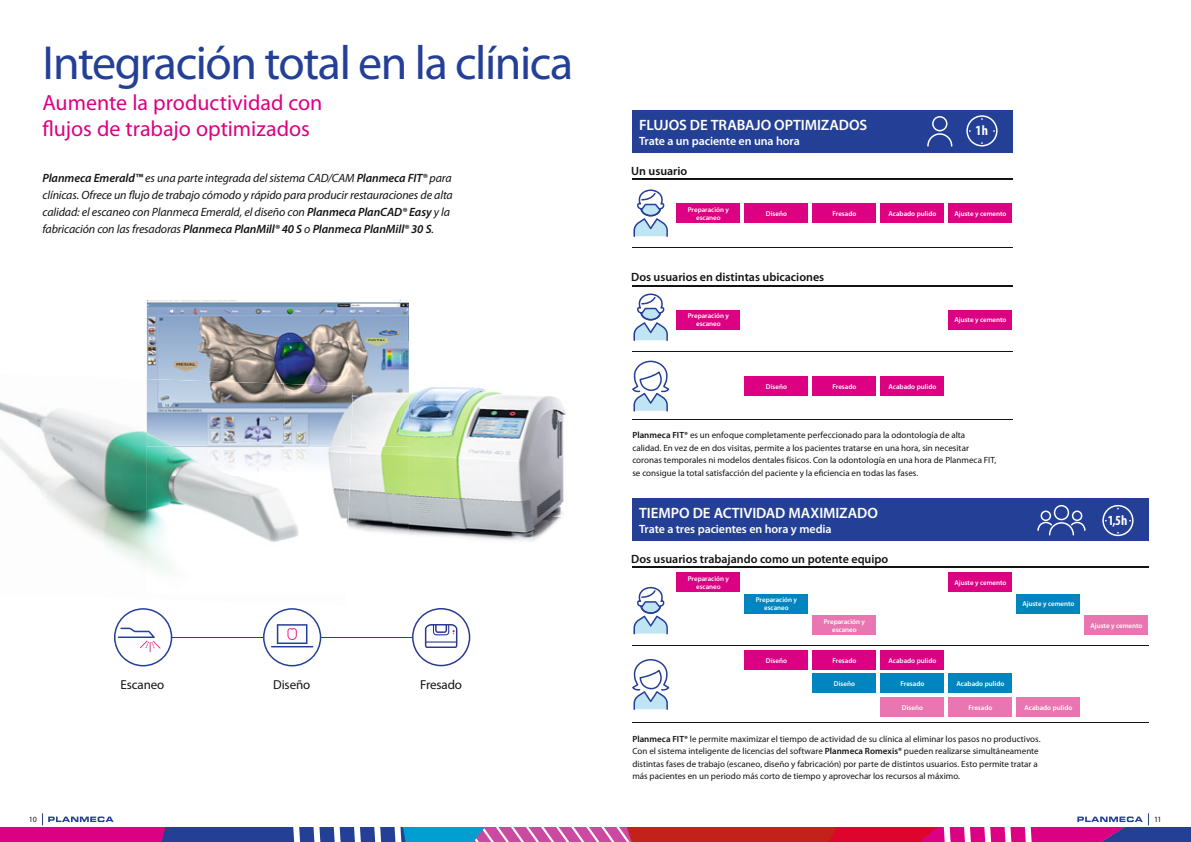
<style>
.page{position:relative;width:1191px;height:842px;background:#fff}
.page>*{position:absolute;margin:0;border:0;box-sizing:border-box;transform-origin:0 0}
.t1{font:48px "Myriad Pro";letter-spacing:-.03em;color:#243f96}
.t2{font:22px/26px "Myriad Pro";color:#dc0082}
.t3{font:600 15px "Myriad Pro";letter-spacing:-.005em;color:#fff}
.t4{font:700 condensed 14px "Myriad Pro";color:#fff}
.t5{font:13px "Myriad Pro";letter-spacing:-.005em;color:#141313}
.t6{font:italic 12px/17px "Myriad Pro";letter-spacing:-.01em;color:#141313}
.t7{font:600 12px "Myriad Pro";color:#141313}
.t8{font:600 12px "Myriad Pro";letter-spacing:-.01em;color:#fff}
.t9{font:9px/12.5px "Myriad Pro";color:#141313}
.t10{font:8px "Myriad Pro";color:#141313}
.t11{font:600 7px/8px "Myriad Pro";color:#fff;text-align:center}
.s1{font-weight:600}
</style>
<div class="page">
<img style="left:147px;top:299px;width:262px;height:75px">
<img style="left:351px;top:387px;width:215px;height:154px">
<img style="left:284px;top:341px;width:125px;height:105px">
<img style="left:0;top:374px;width:346px;height:190px">
<img style="left:147px;top:446px;width:133px;height:125px">
<img style="left:280px;top:446px;width:4px;height:118px">
<img style="left:147px;top:379px;width:137px;height:67px">
<img style="left:284px;top:446px;width:67px;height:118px">
<img style="left:284px;top:384px;width:69px;height:62px">
<svg style="left:263px;top:608px;width:58px;height:58px"></svg>
<hr style="left:271px;top:646px;width:42px;height:1px;background:#243f96">
<svg style="left:114px;top:608px;width:58px;height:58px"></svg>
<svg style="left:412px;top:608px;width:58px;height:58px"></svg>
<hr style="left:172px;top:637px;width:91px;height:1px;background:#243f96">
<hr style="left:321px;top:637px;width:91px;height:1px;background:#243f96">
<svg style="left:0;top:813px;width:1191px;height:29px"></svg>
<div style="left:676px;top:203px;width:64px;height:20px;background:#dc0082"></div>
<div style="left:744px;top:203px;width:64px;height:20px;background:#dc0082"></div>
<div style="left:812px;top:203px;width:64px;height:20px;background:#dc0082"></div>
<div style="left:880px;top:203px;width:64px;height:20px;background:#dc0082"></div>
<div style="left:948px;top:203px;width:64px;height:20px;background:#dc0082"></div>
<div style="left:676px;top:572px;width:64px;height:20px;background:#dc0082"></div>
<div style="left:676px;top:310px;width:64px;height:20px;background:#dc0082"></div>
<div style="left:948px;top:572px;width:64px;height:20px;background:#dc0082"></div>
<div style="left:948px;top:310px;width:64px;height:20px;background:#dc0082"></div>
<div style="left:744px;top:594px;width:64px;height:20px;background:#0085be"></div>
<div style="left:1016px;top:594px;width:64px;height:20px;background:#0085be"></div>
<div style="left:812px;top:615px;width:64px;height:20px;background:#e976b0"></div>
<div style="left:744px;top:650px;width:64px;height:20px;background:#dc0082"></div>
<div style="left:812px;top:650px;width:64px;height:20px;background:#dc0082"></div>
<div style="left:880px;top:650px;width:64px;height:20px;background:#dc0082"></div>
<div style="left:812px;top:673px;width:64px;height:20px;background:#0085be"></div>
<div style="left:880px;top:673px;width:64px;height:20px;background:#0085be"></div>
<div style="left:948px;top:673px;width:64px;height:20px;background:#0085be"></div>
<div style="left:880px;top:697px;width:64px;height:20px;background:#e976b0"></div>
<div style="left:948px;top:697px;width:64px;height:20px;background:#e976b0"></div>
<div style="left:1016px;top:697px;width:64px;height:20px;background:#e976b0"></div>
<div style="left:744px;top:376px;width:64px;height:20px;background:#dc0082"></div>
<div style="left:812px;top:376px;width:64px;height:20px;background:#dc0082"></div>
<div style="left:880px;top:376px;width:64px;height:20px;background:#dc0082"></div>
<div style="left:1084px;top:615px;width:64px;height:20px;background:#e976b0"></div>
<hr style="left:632px;top:645px;width:516px;height:1px;background:#141313">
<hr style="left:632px;top:351px;width:380px;height:1px;background:#141313">
<hr style="left:632px;top:247px;width:380px;height:1px;background:#141313">
<hr style="left:632px;top:566px;width:516px;height:2px;background:#141313">
<hr style="left:632px;top:285px;width:380px;height:1px;background:#141313">
<hr style="left:632px;top:178px;width:380px;height:2px;background:#141313">
<hr style="left:632px;top:723px;width:516px;height:1px;background:#141313">
<hr style="left:632px;top:420px;width:380px;height:1px;background:#141313">
<div style="left:632px;top:110px;width:380px;height:43px;background:#243f96"></div>
<div style="left:632px;top:498px;width:516px;height:43px;background:#243f96"></div>
<svg style="left:632px;top:361px;width:37px;height:51px"></svg>
<svg style="left:632px;top:659px;width:37px;height:51px"></svg>
<svg style="left:633px;top:293px;width:35px;height:48px"></svg>
<svg style="left:633px;top:587px;width:35px;height:47px"></svg>
<svg style="left:633px;top:189px;width:35px;height:48px"></svg>
<svg style="left:1037px;top:505px;width:48px;height:30px"></svg>
<svg style="left:927px;top:116px;width:25px;height:31px"></svg>
<svg style="left:966px;top:115px;width:31px;height:31px"></svg>
<svg style="left:1102px;top:505px;width:31px;height:31px"></svg>
<h1 class="t1" style="left:43px;top:44px;width:532px">Integración total en la clínica</h1>
<h2 class="t2" style="left:43px;top:92px;width:281px">Aumente la productividad con flujos de trabajo optimizados</h2>
<p class="t6" style="left:43px;top:170px;width:412px"><span class="s1">Planmeca Emerald™</span> es una parte integrada del sistema CAD/CAM <span class="s1">Planmeca FIT®</span> para clínicas. Ofrece un flujo de trabajo cómodo y rápido para producir restauraciones de alta calidad: el escaneo con Planmeca Emerald, el diseño con <span class="s1">Planmeca PlanCAD® Easy</span> y la fabricación con las fresadoras <span class="s1">Planmeca PlanMill® 40 S</span> o <span class="s1">Planmeca PlanMill® 30 S</span>.</p>
<h3 class="t5" style="left:120px;top:679px;width:45px">Escaneo</h3>
<h3 class="t5" style="left:273px;top:679px;width:39px">Diseño</h3>
<h3 class="t5" style="left:420px;top:679px;width:43px">Fresado</h3>
<h3 class="t3" style="left:639px;top:119px;width:229px">FLUJOS DE TRABAJO OPTIMIZADOS</h3>
<h3 class="t8" style="left:639px;top:136px;width:162px">Trate a un paciente en una hora</h3>
<h3 class="t7" style="left:631px;top:166px;width:58px">Un usuario</h3>
<h3 class="t4" style="left:975px;top:125px;width:14px">1h</h3>
<p class="t11" style="left:688px;top:206px;width:43px">Preparación y escaneo</p>
<p class="t11" style="left:766px;top:210px;width:23px">Diseño</p>
<p class="t11" style="left:832px;top:210px;width:25px">Fresado</p>
<p class="t11" style="left:888px;top:210px;width:49px">Acabado pulido</p>
<p class="t11" style="left:954px;top:210px;width:54px">Ajuste y cemento</p>
<h3 class="t7" style="left:631px;top:272px;width:194px">Dos usuarios en distintas ubicaciones</h3>
<p class="t11" style="left:688px;top:312px;width:43px">Preparación y escaneo</p>
<p class="t11" style="left:954px;top:316px;width:54px">Ajuste y cemento</p>
<p class="t11" style="left:766px;top:383px;width:23px">Diseño</p>
<p class="t11" style="left:832px;top:383px;width:25px">Fresado</p>
<p class="t11" style="left:888px;top:383px;width:49px">Acabado pulido</p>
<p class="t9" style="left:632px;top:430px;width:365px"><span class="s1">Planmeca FIT®</span> es un enfoque completamente perfeccionado para la odontología de alta calidad. En vez de en dos visitas, permite a los pacientes tratarse en una hora, sin necesitar coronas temporales ni modelos dentales físicos. Con la odontología en una hora de Planmeca FIT, se consigue la total satisfacción del paciente y la eficiencia en todas las fases.</p>
<h3 class="t3" style="left:639px;top:507px;width:240px">TIEMPO DE ACTIVIDAD MAXIMIZADO</h3>
<h3 class="t8" style="left:639px;top:524px;width:194px">Trate a tres pacientes en hora y media</h3>
<h3 class="t7" style="left:631px;top:555px;width:259px">Dos usuarios trabajando como un potente equipo</h3>
<p class="t11" style="left:688px;top:575px;width:43px">Preparación y escaneo</p>
<p class="t11" style="left:954px;top:579px;width:54px">Ajuste y cemento</p>
<p class="t11" style="left:756px;top:597px;width:43px">Preparación y escaneo</p>
<p class="t11" style="left:1022px;top:601px;width:54px">Ajuste y cemento</p>
<p class="t11" style="left:823px;top:618px;width:43px">Preparación y escaneo</p>
<p class="t11" style="left:766px;top:657px;width:23px">Diseño</p>
<p class="t11" style="left:832px;top:657px;width:25px">Fresado</p>
<p class="t11" style="left:888px;top:657px;width:49px">Acabado pulido</p>
<p class="t11" style="left:834px;top:680px;width:23px">Diseño</p>
<p class="t11" style="left:900px;top:680px;width:25px">Fresado</p>
<p class="t11" style="left:956px;top:680px;width:49px">Acabado pulido</p>
<p class="t11" style="left:902px;top:704px;width:23px">Diseño</p>
<p class="t11" style="left:968px;top:704px;width:25px">Fresado</p>
<p class="t11" style="left:1024px;top:704px;width:49px">Acabado pulido</p>
<p class="t9" style="left:632px;top:733px;width:410px"><span class="s1">Planmeca FIT®</span> le permite maximizar el tiempo de actividad de su clínica al eliminar los pasos no productivos.<br>Con el sistema inteligente de licencias del software <span class="s1">Planmeca Romexis®</span> pueden realizarse simultáneamente distintas fases de trabajo (escaneo, diseño y fabricación) por parte de distintos usuarios. Esto permite tratar a más pacientes en un periodo más corto de tiempo y aprovechar los recursos al máximo.</p>
<h3 class="t4" style="left:1107px;top:515px;width:21px">1,5h</h3>
<p class="t11" style="left:1090px;top:622px;width:54px">Ajuste y cemento</p>
<p class="t10" style="left:29px;top:816px;width:9px">10</p>
<p class="t10" style="left:1154px;top:816px;width:9px">11</p>
</div>
